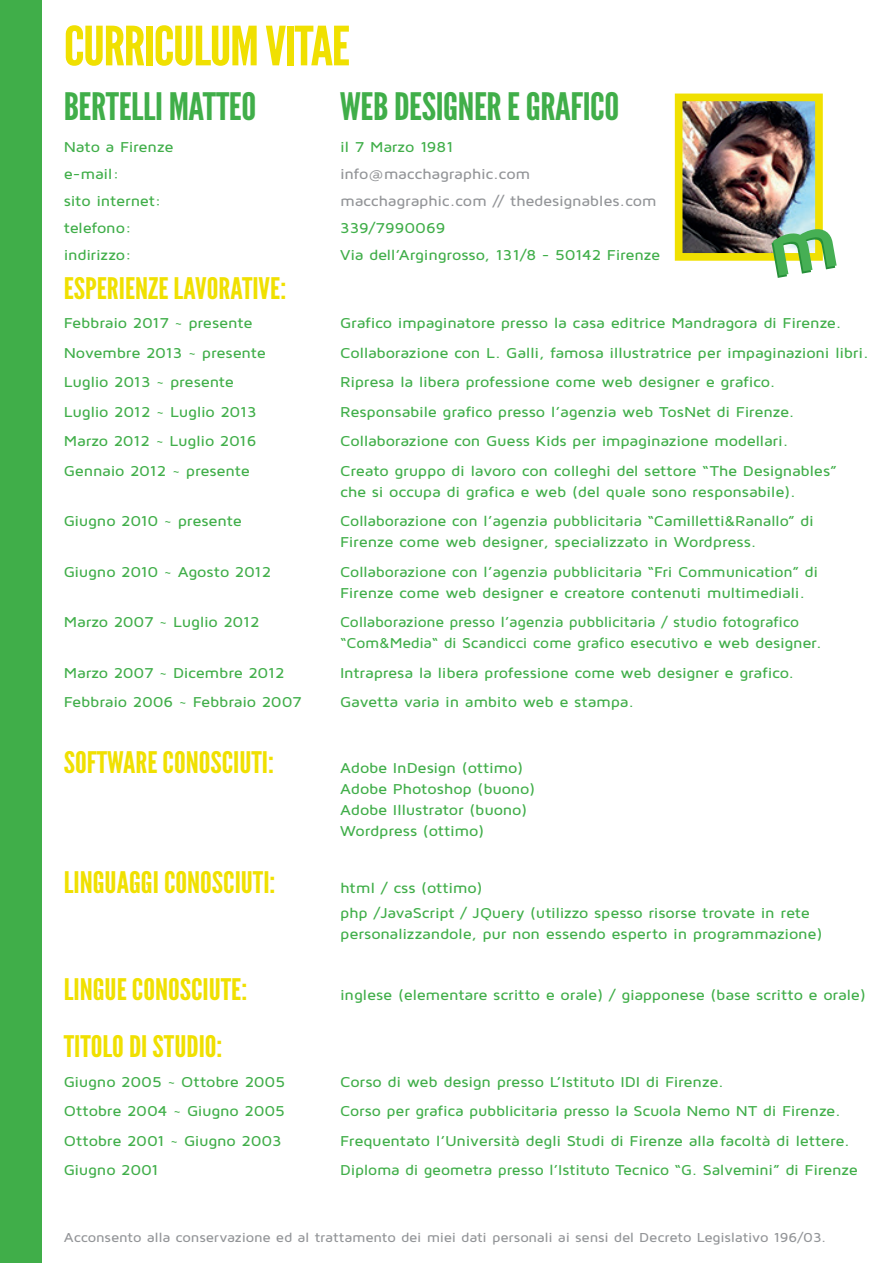
<style>
.page{position:relative;width:893px;height:1263px;background:#fff}
.page>*{position:absolute;margin:0;border:0;box-sizing:border-box;transform-origin:0 0}
.Titolo{font:54px "League Gothic";letter-spacing:-.025em;color:#f0e001;scale:1.11 1}
.Titolo-2{font:37.8px "League Gothic";letter-spacing:-.01em;color:#40ae49;scale:1.11 1}
.Normale{font:29.7px "League Gothic";color:#f0e001;scale:1.11 1}
.Normale-2{font:500 14.85px/21px "Maven Pro";letter-spacing:-.015em;color:#40ae49;scale:1.11 1}
.Normale-3{font:500 14.85px/21px "Maven Pro";letter-spacing:-.015em;color:#40ae49;scale:1.09 1}
.Normale-4{font:500 14.85px/21px "Maven Pro";letter-spacing:-.015em;color:#40ae49;scale:1.07 1}
.Normale-5{font:500 14.85px/21px "Maven Pro";letter-spacing:-.015em;color:#40ae49;scale:1.1 1}
.Normale-6{font:500 14.85px "Maven Pro";letter-spacing:-.015em;color:#40ae49;scale:1.08 1}
.Normale-7{font:500 14.85px "Maven Pro";letter-spacing:-.015em;color:#939598;scale:1.11 1}
.Normale-8{font:500 13.5px "Maven Pro";letter-spacing:-.015em;color:#939598;scale:1.11 1}
</style>
<div class="page">
<div style="left:0;top:0;width:42px;height:1263px;background:#40ae49"></div>
<img style="left:684px;top:103px;width:130px;height:149px">
<div style="left:675px;top:94px;width:148px;height:167px;border:8px solid #f0e001"></div>
<svg style="left:772px;top:229px;width:65px;height:49px"></svg>
<p class="Titolo" style="left:64px;top:15px;width:259px">CURRICULUM VITAE</p>
<p class="Titolo-2" style="left:64px;top:85px;width:175px">BERTELLI MATTEO</p>
<p class="Titolo-2" style="left:340px;top:85px;width:253px">WEB DESIGNER E GRAFICO</p>
<p class="Normale-2" style="left:64px;top:136px;width:100px">Nato a Firenze</p>
<p class="Normale-2" style="left:340px;top:136px;width:104px">il 7 Marzo 1981</p>
<p class="Normale-2" style="left:64px;top:163px;width:52px">e-mail:</p>
<p class="Normale-7" style="left:340px;top:164px;width:173px">info@macchagraphic.com</p>
<p class="Normale-2" style="left:64px;top:190px;width:90px">sito internet:</p>
<p class="Normale-7" style="left:340px;top:191px;width:287px">macchagraphic.com // thedesignables.com</p>
<p class="Normale-2" style="left:64px;top:217px;width:63px">telefono:</p>
<p class="Normale-2" style="left:340px;top:217px;width:96px">339/7990069</p>
<p class="Normale-2" style="left:64px;top:244px;width:63px">indirizzo:</p>
<p class="Normale-2" style="left:340px;top:244px;width:290px">Via dell’Argingrosso, 131/8 - 50142 Firenze</p>
<p class="Normale" style="left:64px;top:271px;width:202px">ESPERIENZE LAVORATIVE:</p>
<p class="Normale-2" style="left:64px;top:312px;width:171px">Febbraio 2017 ~ presente</p>
<p class="Normale-2" style="left:340px;top:312px;width:453px">Grafico impaginatore presso la casa editrice Mandragora di Firenze.</p>
<p class="Normale-2" style="left:64px;top:342px;width:184px">Novembre 2013 ~ presente</p>
<p class="Normale-2" style="left:340px;top:342px;width:478px">Collaborazione con L. Galli, famosa illustratrice per impaginazioni libri.</p>
<p class="Normale-2" style="left:64px;top:371px;width:155px">Luglio 2013 ~ presente</p>
<p class="Normale-2" style="left:340px;top:371px;width:394px">Ripresa la libera professione come web designer e grafico.</p>
<p class="Normale-2" style="left:64px;top:401px;width:175px">Luglio 2012 ~ Luglio 2013</p>
<p class="Normale-2" style="left:340px;top:401px;width:411px">Responsabile grafico presso l’agenzia web TosNet di Firenze.</p>
<p class="Normale-2" style="left:64px;top:430px;width:175px">Marzo 2012 ~ Luglio 2016</p>
<p class="Normale-2" style="left:340px;top:430px;width:405px">Collaborazione con Guess Kids per impaginazione modellari.</p>
<p class="Normale-2" style="left:64px;top:460px;width:169px">Gennaio 2012 ~ presente</p>
<p class="Normale-2" style="left:340px;top:460px;width:449px">Creato gruppo di lavoro con colleghi del settore “The Designables” che si occupa di grafica e web (del quale sono responsabile).</p>
<p class="Normale-2" style="left:64px;top:510px;width:162px">Giugno 2010 ~ presente</p>
<p class="Normale-3" style="left:340px;top:510px;width:436px">Collaborazione con l’agenzia pubblicitaria “Camilletti&amp;Ranallo” di<br>Firenze come web designer, specializzato in Wordpress.</p>
<p class="Normale-2" style="left:64px;top:561px;width:188px">Giugno 2010 ~ Agosto 2012</p>
<p class="Normale-3" style="left:340px;top:561px;width:440px">Collaborazione con l’agenzia pubblicitaria “Fri Communication” di<br>Firenze come web designer e creatore contenuti multimediali.</p>
<p class="Normale-2" style="left:64px;top:611px;width:178px">Marzo 2007 ~ Luglio 2012</p>
<p class="Normale-4" style="left:340px;top:611px;width:452px">Collaborazione presso l’agenzia pubblicitaria / studio fotografico “Com&amp;Media“ di Scandicci come grafico esecutivo e web designer.</p>
<p class="Normale-2" style="left:64px;top:662px;width:201px">Marzo 2007 ~ Dicembre 2012</p>
<p class="Normale-2" style="left:340px;top:662px;width:411px">Intrapresa la libera professione come web designer e grafico.</p>
<p class="Normale-2" style="left:64px;top:691px;width:216px">Febbraio 2006 ~ Febbraio 2007</p>
<p class="Normale-2" style="left:340px;top:691px;width:267px">Gavetta varia in ambito web e stampa.</p>
<p class="Normale" style="left:64px;top:745px;width:191px">SOFTWARE CONOSCIUTI:</p>
<p class="Normale-2" style="left:340px;top:757px;width:166px">Adobe InDesign (ottimo)</p>
<p class="Normale-2" style="left:340px;top:778px;width:177px">Adobe Photoshop (buono)</p>
<p class="Normale-2" style="left:340px;top:799px;width:170px">Adobe Illustrator (buono)</p>
<p class="Normale-2" style="left:340px;top:820px;width:131px">Wordpress (ottimo)</p>
<p class="Normale" style="left:64px;top:865px;width:192px">LINGUAGGI CONOSCIUTI:</p>
<p class="Normale-2" style="left:340px;top:877px;width:130px">html / css (ottimo)</p>
<p class="Normale-5" style="left:340px;top:902px;width:440px">php /JavaScript / JQuery (utilizzo spesso risorse trovate in rete personalizzandole, pur non essendo esperto in programmazione)</p>
<p class="Normale" style="left:64px;top:973px;width:167px">LINGUE CONOSCIUTE:</p>
<p class="Normale-2" style="left:340px;top:984px;width:475px">inglese (elementare scritto e orale) / giapponese (base scritto e orale)</p>
<p class="Normale" style="left:64px;top:1030px;width:144px">TITOLO DI STUDIO:</p>
<p class="Normale-2" style="left:64px;top:1071px;width:201px">Giugno 2005 ~ Ottobre 2005</p>
<p class="Normale-2" style="left:340px;top:1071px;width:347px">Corso di web design presso L’Istituto IDI di Firenze.</p>
<p class="Normale-2" style="left:64px;top:1100px;width:201px">Ottobre 2004 ~ Giugno 2005</p>
<p class="Normale-3" style="left:340px;top:1100px;width:461px">Corso per grafica pubblicitaria presso la Scuola Nemo NT di Firenze.</p>
<p class="Normale-2" style="left:64px;top:1130px;width:198px">Ottobre 2001 ~ Giugno 2003</p>
<p class="Normale-2" style="left:340px;top:1130px;width:461px">Frequentato l’Università degli Studi di Firenze alla facoltà di lettere.</p>
<p class="Normale-2" style="left:64px;top:1159px;width:87px">Giugno 2001</p>
<p class="Normale-6" style="left:340px;top:1161px;width:481px">Diploma di geometra presso l’Istituto Tecnico “G. Salvemini” di Firenze</p>
<p class="Normale-8" style="left:64px;top:1229px;width:688px">Acconsento alla conservazione ed al trattamento dei miei dati personali ai sensi del Decreto Legislativo 196/03.</p>
</div>
